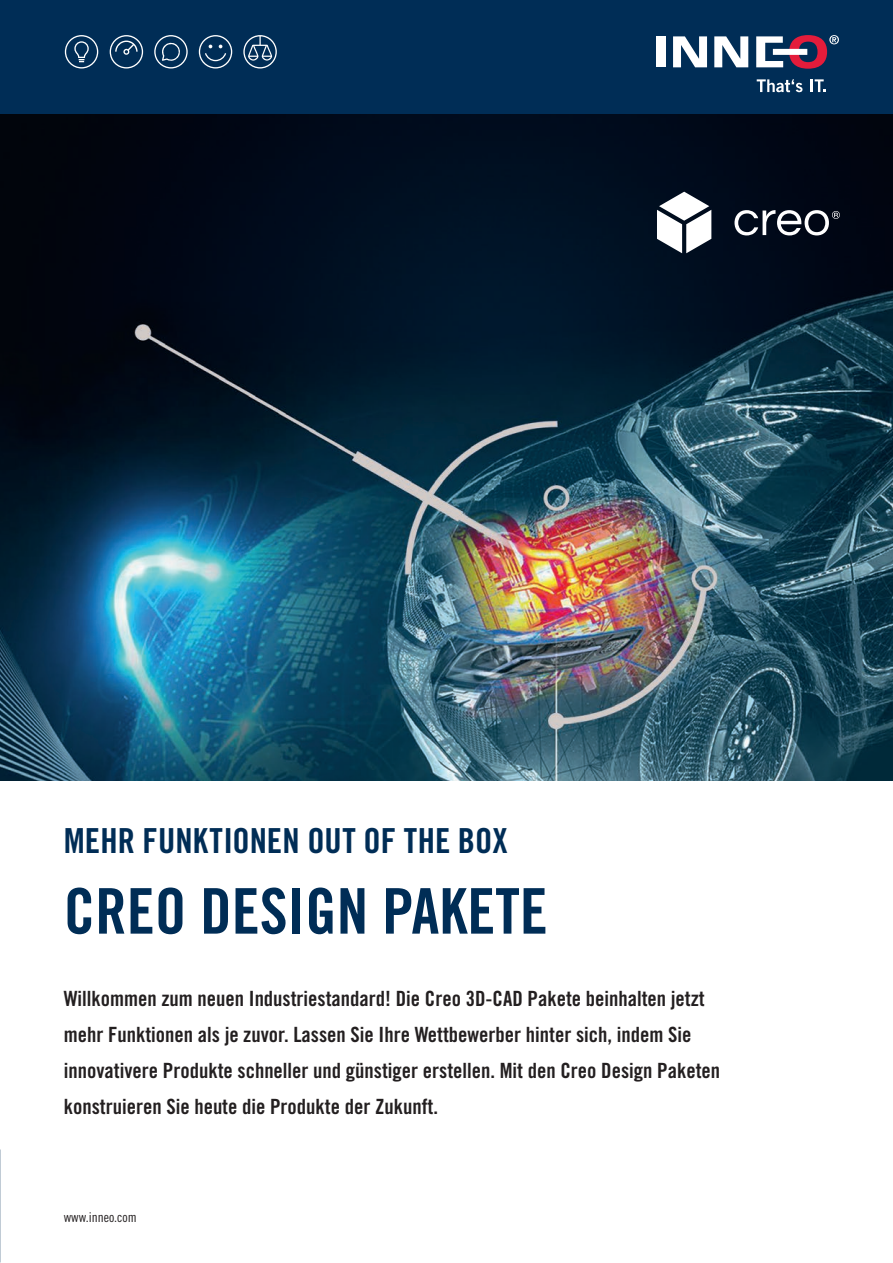
<style>
.page{position:relative;width:893px;height:1263px;background:#fff}
.page>*{position:absolute;margin:0;border:0;box-sizing:border-box;transform-origin:0 0}
.Titel{font:63px "Trade Gothic LT Pro Bd Cn 20";color:#002d56}
.Vor-Titel{font:34.5px "Trade Gothic LT Pro Bd Cn 20";color:#002d56}
.Intro{font:21px/36px "Trade Gothic LT Pro Bd Cn 20";color:#231f20}
.Fußzeile_weiß{font:13.5px "Trade Gothic LT Pro Cn 18";color:#231f20}
</style>
<div class="page">
<div style="left:0;top:0;width:893px;height:115px;background:#002d56"></div>
<svg style="left:757px;top:79px;width:45px;height:13px"></svg>
<svg style="left:810px;top:79px;width:16px;height:13px"></svg>
<div style="left:773px;top:49px;width:34px;height:6px;background:#fff"></div>
<div style="left:657px;top:36px;width:9px;height:31px;background:#fff"></div>
<svg style="left:673px;top:36px;width:34px;height:31px"></svg>
<svg style="left:714px;top:36px;width:34px;height:31px"></svg>
<svg style="left:756px;top:36px;width:27px;height:31px"></svg>
<svg style="left:789px;top:35px;width:50px;height:34px"></svg>
<img style="left:0;top:115px;width:893px;height:666px">
<svg style="left:734px;top:210px;width:106px;height:25px"></svg>
<svg style="left:657px;top:192px;width:54px;height:61px"></svg>
<svg style="left:199px;top:35px;width:33px;height:33px"></svg>
<svg style="left:154px;top:35px;width:34px;height:33px"></svg>
<svg style="left:65px;top:35px;width:33px;height:33px"></svg>
<svg style="left:243px;top:35px;width:34px;height:33px"></svg>
<svg style="left:110px;top:35px;width:33px;height:33px"></svg>
<p class="Vor-Titel" style="left:64px;top:819px;width:445px">MEHR FUNKTIONEN OUT OF THE BOX</p>
<p class="Titel" style="left:64px;top:873px;width:485px">CREO DESIGN PAKETE</p>
<p class="Intro" style="left:64px;top:980px;width:658px">Willkommen zum neuen Industriestandard! Die Creo 3D-CAD Pakete beinhalten jetzt mehr Funktionen als je zuvor. Lassen Sie Ihre Wettbewerber hinter sich, indem Sie innovativere Produkte schneller und günstiger erstellen. Mit den Creo Design Paketen konstruieren Sie heute die Produkte der Zukunft.</p>
<p class="Fußzeile_weiß" style="left:64px;top:1209px;width:75px">www.inneo.com</p>
</div>
